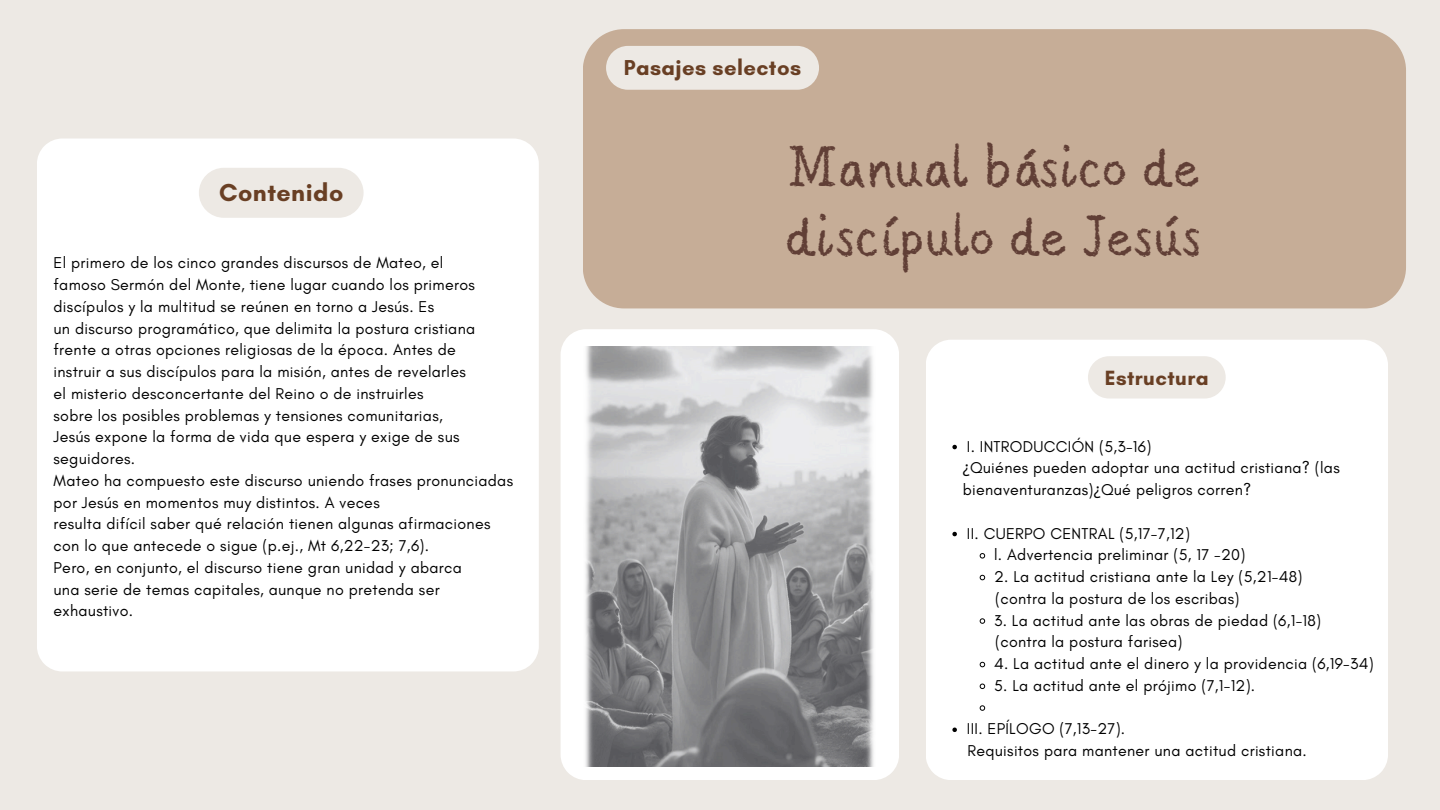
<style>
.page{position:relative;width:1440px;height:810px;background:#ede9e4}
.page>*{position:absolute;margin:0;border:0;box-sizing:border-box;transform-origin:0 0}
.t1{font:49.5px/69px "Berton";letter-spacing:.02em;color:#613f36}
.t2{font:700 25px "Glacial Indifference";letter-spacing:.02em;color:#693f24}
.t3{font:700 22px "Glacial Indifference";letter-spacing:.02em;color:#693f24}
.t4{font:700 21px "Glacial Indifference";letter-spacing:.02em;color:#693f24}
.t5{font:16px "Glacial Indifference";letter-spacing:.02em;color:#000}
.s1{font-family:"Noto Sans"}
</style>
<div class="page">
<div style="left:37px;top:139px;width:502px;height:532px;background:#fff"></div>
<div style="left:926px;top:340px;width:462px;height:440px;background:#fff"></div>
<div style="left:583px;top:29px;width:823px;height:279px;background:#c6ad97;border-radius:41px"></div>
<div style="left:561px;top:329px;width:338px;height:451px;background:#fff"></div>
<img style="left:583px;top:347px;width:293px;height:420px">
<svg style="left:199px;top:168px;width:165px;height:50px"></svg>
<svg style="left:952px;top:445px;width:5px;height:4px"></svg>
<svg style="left:952px;top:532px;width:5px;height:4px"></svg>
<svg style="left:979px;top:553px;width:7px;height:6px"></svg>
<svg style="left:979px;top:574px;width:7px;height:7px"></svg>
<svg style="left:979px;top:618px;width:7px;height:6px"></svg>
<svg style="left:979px;top:661px;width:7px;height:7px"></svg>
<svg style="left:979px;top:683px;width:7px;height:6px"></svg>
<svg style="left:979px;top:705px;width:7px;height:6px"></svg>
<svg style="left:952px;top:728px;width:5px;height:4px"></svg>
<div style="left:1088px;top:356px;width:138px;height:43px;background:#ede9e4;border-radius:21px"></div>
<div style="left:606px;top:46px;width:213px;height:44px;background:#ede9e4;border-radius:22px"></div>
<p class="t2" style="left:219px;top:177px;width:126px">Contenido</p>
<h1 class="t5" style="left:54px;top:253px;width:391px">El primero de los cinco grandes discursos de Mateo, el</h1>
<h3 class="t5" style="left:54px;top:275px;width:423px">famoso Sermón del Monte, tiene lugar cuando los primeros</h3>
<h2 class="t5" style="left:54px;top:297px;width:382px">discípulos y la multitud se reúnen en torno a Jesús. Es</h2>
<p class="t5" style="left:54px;top:318px;width:423px">un discurso programático, que delimita la postura cristiana</p>
<p class="t5" style="left:54px;top:340px;width:404px">frente a otras opciones religiosas de la época. Antes de</p>
<p class="t5" style="left:54px;top:362px;width:414px">instruir a sus discípulos para la misión, antes de revelarles</p>
<p class="t5" style="left:54px;top:384px;width:371px">el misterio desconcertante del Reino o de instruirles</p>
<p class="t5" style="left:54px;top:405px;width:391px">sobre los posibles problemas y tensiones comunitarias,</p>
<p class="t5" style="left:54px;top:427px;width:408px">Jesús expone la forma de vida que espera y exige de sus</p>
<p class="t5" style="left:54px;top:449px;width:83px">seguidores.</p>
<p class="t5" style="left:54px;top:471px;width:461px">Mateo ha compuesto este discurso uniendo frases pronunciadas</p>
<p class="t5" style="left:54px;top:492px;width:328px">por Jesús en momentos muy distintos. A veces</p>
<p class="t5" style="left:54px;top:514px;width:438px">resulta difícil saber qué relación tienen algunas afirmaciones</p>
<p class="t5" style="left:54px;top:536px;width:377px">con lo que antecede o sigue (p.ej., Mt 6,22-23; 7,6).</p>
<p class="t5" style="left:54px;top:558px;width:410px">Pero, en conjunto, el discurso tiene gran unidad y abarca</p>
<p class="t5" style="left:54px;top:579px;width:388px">una serie de temas capitales, aunque no pretenda ser</p>
<p class="t5" style="left:54px;top:601px;width:81px">exhaustivo.</p>
<p class="t3" style="left:624px;top:54px;width:179px">Pasajes selectos</p>
<p class="t1" style="left:787px;top:138px;width:416px">Manual básico de discípulo de Jesús</p>
<p class="t4" style="left:1105px;top:365px;width:105px">Estructura</p>
<p class="t5" style="left:967px;top:436px;width:186px">I. INTRODUCCIÓN (5,3-16)</p>
<p class="t5" style="left:963px;top:458px;width:379px"><span class="s1">¿</span>Quiénes pueden adoptar una actitud cristiana? (las</p>
<p class="t5" style="left:963px;top:480px;width:290px">bienaventuranzas)<span class="s1">¿</span>Qué peligros corren?</p>
<h3 class="t5" style="left:967px;top:523px;width:225px">II. CUERPO CENTRAL (5,17-7,12)</h3>
<p class="t5" style="left:994px;top:545px;width:253px">l. Advertencia preliminar (5, 17 -20)</p>
<p class="t5" style="left:994px;top:567px;width:310px">2. La actitud cristiana ante la Ley (5,21-48)</p>
<p class="t5" style="left:995px;top:589px;width:246px">(contra la postura de los escribas)</p>
<p class="t5" style="left:994px;top:610px;width:329px">3. La actitud ante las obras de piedad (6,1-18)</p>
<p class="t5" style="left:995px;top:632px;width:189px">(contra la postura farisea)</p>
<p class="t5" style="left:994px;top:654px;width:381px">4. La actitud ante el dinero y la providencia (6,19-34)</p>
<p class="t5" style="left:994px;top:676px;width:263px">5. La actitud ante el prójimo (7,1-12).</p>
<p class="t5" style="left:967px;top:719px;width:160px">III. EPÍLOGO (7,13-27).</p>
<p class="t5" style="left:967px;top:741px;width:341px">Requisitos para mantener una actitud cristiana.</p>
</div>
